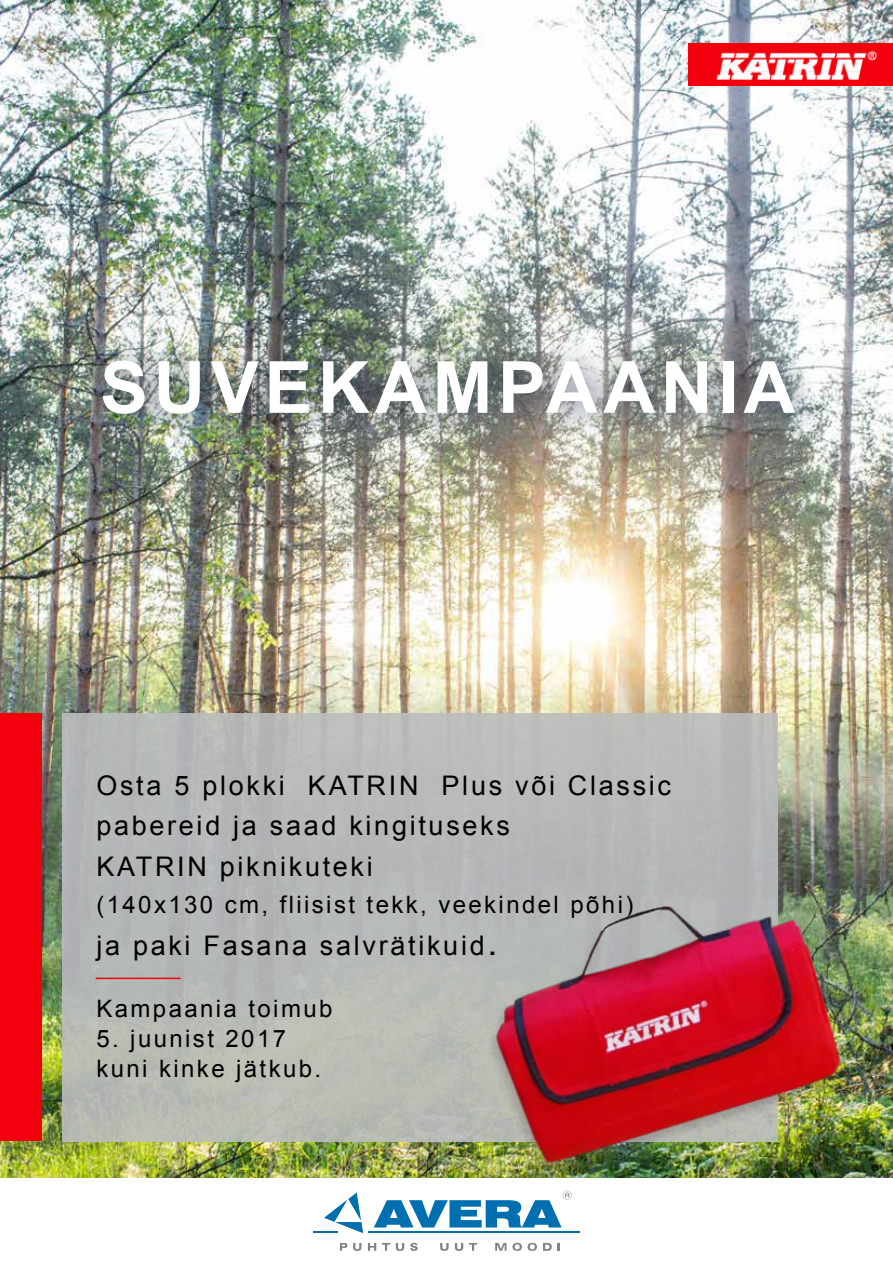
<style>
.page{position:relative;width:893px;height:1263px;background:#fff}
.page>*{position:absolute;margin:0;border:0;box-sizing:border-box;transform-origin:0 0}
.t1{font:700 72px "Arial";letter-spacing:.075em;color:#fff}
.t2{font:27px/40.5px "Arial";letter-spacing:.1em;color:#000}
.t3{font:24px/30px "Arial";letter-spacing:.1em;color:#000}
.s1{font-size:36px}
</style>
<div class="page">
<img style="left:0;top:0;width:893px;height:1178px">
<div style="left:62px;top:713px;width:716px;height:428px;background:#b7bab7"></div>
<div style="left:689px;top:43px;width:204px;height:43px;background:#f2000e"></div>
<img style="left:716px;top:50px;width:162px;height:30px">
<div style="left:0;top:713px;width:42px;height:428px;background:#f2000e"></div>
<div style="left:91px;top:348px;width:736px;height:100px;background:#25408f;opacity:.23"></div>
<div style="left:77px;top:333px;width:743px;height:108px;background:#000;opacity:.38"></div>
<hr style="left:96px;top:978px;width:85px;height:1px;background:#f2000e">
<img style="left:397px;top:810px;width:496px;height:368px">
<hr style="left:368px;top:1231px;width:211px;height:1px;background:#006faf">
<svg style="left:314px;top:1192px;width:49px;height:41px"></svg>
<svg style="left:340px;top:1243px;width:7px;height:8px"></svg>
<svg style="left:353px;top:1243px;width:8px;height:8px"></svg>
<svg style="left:368px;top:1243px;width:8px;height:8px"></svg>
<svg style="left:382px;top:1243px;width:8px;height:8px"></svg>
<svg style="left:396px;top:1243px;width:8px;height:8px"></svg>
<svg style="left:410px;top:1243px;width:8px;height:8px"></svg>
<svg style="left:440px;top:1243px;width:9px;height:8px"></svg>
<svg style="left:455px;top:1243px;width:8px;height:8px"></svg>
<svg style="left:469px;top:1243px;width:8px;height:8px"></svg>
<svg style="left:495px;top:1243px;width:11px;height:8px"></svg>
<svg style="left:512px;top:1243px;width:10px;height:8px"></svg>
<svg style="left:528px;top:1243px;width:9px;height:8px"></svg>
<svg style="left:543px;top:1243px;width:9px;height:8px"></svg>
<svg style="left:558px;top:1243px;width:2px;height:8px"></svg>
<svg style="left:374px;top:1191px;width:198px;height:36px"></svg>
<h1 class="t1" style="left:100px;top:339px;width:697px">SUVEKAMPAANIA</h1>
<p class="t2" style="left:96px;top:765px;width:576px">Osta 5 plokki KATRIN Plus või Classic pabereid ja saad kingituseks<br>KATRIN piknikuteki</p>
<p class="t3" style="left:96px;top:890px;width:538px">(140x130 cm, fliisist tekk, veekindel põhi)</p>
<p class="t2" style="left:96px;top:926px;width:403px">ja paki Fasana salvrätikuid<span class="s1">.</span></p>
<p class="t3" style="left:96px;top:993px;width:238px">Kampaania toimub</p>
<p class="t3" style="left:96px;top:1023px;width:226px">5. juunist 2017 kuni kinke jätkub.</p>
</div>
